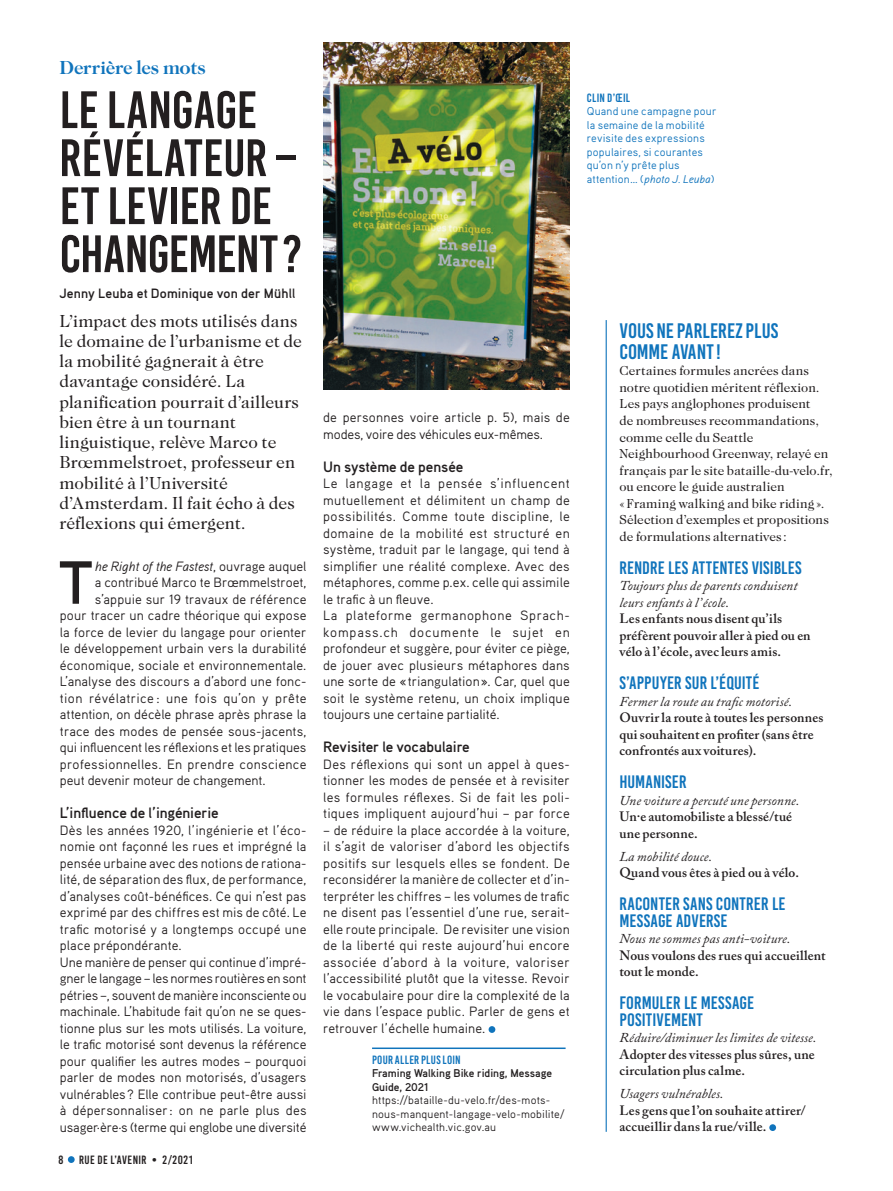
<style>
.page{position:relative;width:893px;height:1191px;background:#fff}
.page>*{position:absolute;margin:0;border:0;box-sizing:border-box;transform-origin:0 0}
._01_texte_courant_sm{font:700 60.75px "Aaux Pro";color:#231f20}
._02_titre_bebas_35{font:52.5px/48px "Bebas Kai";letter-spacing:-.005em;color:#231f20}
.titre_bleu_cap_14{font:21px/21px "Bebas Kai";color:#1074bc}
._03_surtitre_caslon{font:700 19.5px "Caslon Two Twe Four ITC";letter-spacing:-.005em;color:#1074bc}
._04_lead_caslon_12{font:18px/20.2px "Caslon Two Twe Four ITC";letter-spacing:.005em;color:#231f20}
.soustitre_bebas_12_C{font:18px/16.5px "Bebas Kai";letter-spacing:.01em;color:#1074bc}
._05_soustitres_10{font:700 15px "Aaux Pro";letter-spacing:-.005em;color:#231f20}
._01_texte_courant_sm-2{font:13.5px/16.5px "Aaux Pro";letter-spacing:.01em;color:#231f20;text-align:justify}
.texte_caslon_9_11{font:600 13.5px/16.5px "Adobe Caslon Pro";letter-spacing:.01em;color:#231f20}
.texte_caslon_9_11-2{font:13.5px/16.5px "Caslon Two Twe Four ITC";letter-spacing:.005em;color:#231f20}
.texte_caslon_9_11-3{font:italic 13.5px/16.5px "Adobe Caslon Pro";letter-spacing:.005em;color:#231f20}
._01_texte_courant_sm-3{font:italic 13.5px "Aaux Pro";letter-spacing:-.015em;color:#231f20}
._07_redacteur{font:700 13.5px "Aaux Pro";letter-spacing:.015em;color:#231f20}
._06_légende_titre_ca{font:12px "Bebas Kai";letter-spacing:.025em;color:#1074bc}
.t1{font:12px "Bebas Kai";letter-spacing:.035em;color:#231f20}
._06_légende_bleu{font:11.25px/13.5px "Aaux Pro";letter-spacing:.015em;color:#1074bc}
._06_légende_bleu-2{font:11.25px/13.5px "Aaux Pro";letter-spacing:.015em;color:#231f20}
._06_légende_bleu-3{font:700 11.25px/13.5px "Aaux Pro";color:#231f20}
.s1{font-style:normal}
.s2{font-style:italic}
</style>
<div class="page">
<div style="left:68px;top:1156px;width:7px;height:7px;background:#1074bc;border-radius:50%"></div>
<hr style="left:372px;top:1047px;width:194px;height:2px;background:#1074bc">
<img style="left:323px;top:43px;width:247px;height:346px">
<div style="left:489px;top:1026px;width:6px;height:7px;background:#1074bc;border-radius:50%"></div>
<hr style="left:606px;top:320px;width:1px;height:811px;background:#1074bc">
<div style="left:769px;top:1124px;width:7px;height:7px;background:#1074bc;border-radius:50%"></div>
<p class="_03_surtitre_caslon" style="left:60px;top:56px;width:148px">Derrière les mots</p>
<p class="_02_titre_bebas_35" style="left:60px;top:86px;width:244px">LE LANGAGE<br>RÉVÉLATEUR –<br>ET LEVIER DE<br>CHANGEMENT?</p>
<p class="_07_redacteur" style="left:60px;top:284px;width:237px">Jenny Leuba et Dominique von der Mühll</p>
<p class="_04_lead_caslon_12" style="left:60px;top:311px;width:244px">L’impact des mots utilisés dans le domaine de l’urbanisme et de la mobilité gagnerait à être davantage considéré. La planification pourrait d’ailleurs bien être à un tournant linguistique, relève Marco te<br>Brœmmelstroet, professeur en mobilité à l’Université d’Amsterdam. Il fait écho à des réflexions qui émergent.</p>
<p class="_01_texte_courant_sm" style="left:59px;top:543px;width:36px">T</p>
<p class="_01_texte_courant_sm-3" style="left:95px;top:557px;width:213px">he Right of the Fastest<span class="s1">, ouvrage auquel</span></p>
<p class="_01_texte_courant_sm-2" style="left:95px;top:574px;width:213px">a contribué Marco te Brœmmelstroet,</p>
<p class="_01_texte_courant_sm-2" style="left:95px;top:590px;width:213px">s’appuie sur 19 travaux de référence</p>
<p class="_01_texte_courant_sm-2" style="left:60px;top:607px;width:248px">pour tracer un cadre théorique qui expose</p>
<p class="_01_texte_courant_sm-2" style="left:60px;top:623px;width:248px">la force de levier du langage pour orienter</p>
<p class="_01_texte_courant_sm-2" style="left:60px;top:640px;width:248px">le développement urbain vers la durabilité</p>
<p class="_01_texte_courant_sm-2" style="left:60px;top:656px;width:248px">économique, sociale et environnementale.</p>
<p class="_01_texte_courant_sm-2" style="left:60px;top:673px;width:248px">L’analyse des discours a d’abord une fonc-</p>
<p class="_01_texte_courant_sm-2" style="left:60px;top:689px;width:248px">tion révélatrice : une fois qu’on y prête</p>
<p class="_01_texte_courant_sm-2" style="left:60px;top:706px;width:248px">attention, on décèle phrase après phrase la</p>
<p class="_01_texte_courant_sm-2" style="left:60px;top:722px;width:248px">trace des modes de pensée sous-jacents,</p>
<p class="_01_texte_courant_sm-2" style="left:60px;top:739px;width:248px">qui influencent les réflexions et les pratiques</p>
<p class="_01_texte_courant_sm-2" style="left:60px;top:755px;width:248px">professionnelles. En prendre conscience</p>
<p class="_01_texte_courant_sm-2" style="left:60px;top:772px;width:207px">peut devenir moteur de changement.</p>
<p class="_05_soustitres_10" style="left:60px;top:803px;width:160px">L’influence de l’ingénierie</p>
<p class="_01_texte_courant_sm-2" style="left:60px;top:821px;width:248px">Dès les années 1920, l’ingénierie et l’éco&shy;nomie ont façonné les rues et imprégné la pensée urbaine avec des notions de rationa&shy;lité, de séparation des flux, de performance, d’analyses coût-bénéfices. Ce qui n’est pas exprimé par des chiffres est mis de côté. Le trafic motorisé y a longtemps occupé une place prépondérante.</p>
<p class="_01_texte_courant_sm-2" style="left:60px;top:953px;width:248px">Une manière de penser qui continue d’impré&shy;gner le langage – les normes routières en sont pétries –, souvent de manière inconsciente ou machinale. L’habitude fait qu’on ne se ques&shy;tionne plus sur les mots utilisés. La voiture, le trafic motorisé sont devenus la référence pour qualifier les autres modes – pourquoi parler de modes non motorisés, d’usagers vulnérables? Elle contribue peut-être aussi à dépersonnaliser: on ne parle plus des usager·ère·s (terme qui englobe une diversité</p>
<p class="t1" style="left:58px;top:1153px;width:6px">8</p>
<p class="t1" style="left:79px;top:1153px;width:115px">RUE DE L’AVENIR • 2/2021</p>
<p class="_01_texte_courant_sm-2" style="left:323px;top:409px;width:248px">de personnes voire article p. 5), mais de modes, voire des véhicules eux-mêmes.</p>
<p class="_05_soustitres_10" style="left:323px;top:457px;width:142px">Un système de pensée</p>
<p class="_01_texte_courant_sm-2" style="left:323px;top:475px;width:248px">Le langage et la pensée s’influencent mutuellement et délimitent un champ de possibilités. Comme toute discipline, le domaine de la mobilité est structuré en système, traduit par le langage, qui tend à simplifier une réalité complexe. Avec des métaphores, comme p.ex. celle qui assimile le trafic à un fleuve.</p>
<p class="_01_texte_courant_sm-2" style="left:323px;top:607px;width:248px;text-align:left">La plateforme germanophone Sprach&shy;kompass.ch documente le sujet en profondeur et suggère, pour éviter ce piège, de jouer avec plusieurs métaphores dans une sorte de «triangulation». Car, quel que soit le système retenu, un choix implique toujours une certaine partialité.</p>
<p class="_05_soustitres_10" style="left:323px;top:737px;width:148px">Revisiter le vocabulaire</p>
<p class="_01_texte_courant_sm-2" style="left:323px;top:755px;width:248px">Des réflexions qui sont un appel à ques&shy;tionner les modes de pensée et à revisiter les formules réflexes. Si de fait les poli&shy;tiques impliquent aujourd’hui – par force</p>
<p class="_01_texte_courant_sm-2" style="left:323px;top:821px;width:248px">– de réduire la place accordée à la voiture, il s’agit de valoriser d’abord les objectifs positifs sur lesquels elles se fondent. De reconsidérer la manière de collecter et d’in&shy;terpréter les chiffres – les volumes de trafic ne disent pas l’essentiel d’une rue, serait&shy;elle route principale. De revisiter une vision de la liberté qui reste aujourd’hui encore associée d’abord à la voiture, valoriser l’accessibilité plutôt que la vitesse. Revoir le vocabulaire pour dire la complexité de la vie dans l’espace public. Parler de gens et retrouver l’échelle humaine.</p>
<p class="_06_légende_titre_ca" style="left:372px;top:1053px;width:90px">POUR ALLER PLUS LOIN</p>
<p class="_06_légende_bleu-3" style="left:372px;top:1066px;width:182px">Framing Walking Bike riding, Message<br>Guide, 2021</p>
<p class="_06_légende_bleu-2" style="left:372px;top:1093px;width:194px">https://bataille-du-velo.fr/des-mots&shy;nous-manquent-langage-velo-mobilite/</p>
<p class="_06_légende_bleu-2" style="left:372px;top:1120px;width:126px">www.vichealth.vic.gov.au</p>
<p class="_06_légende_titre_ca" style="left:587px;top:91px;width:45px">CLIN D’ŒIL</p>
<p class="_06_légende_bleu" style="left:587px;top:104px;width:131px">Quand une campagne pour la semaine de la mobilité revisite des expressions populaires, si courantes qu’on n’y prête plus attention… (<span class="s2">photo J. Leuba</span>)</p>
<p class="titre_bleu_cap_14" style="left:619px;top:320px;width:160px">VOUS NE PARLEREZ PLUS<br>COMME AVANT!</p>
<p class="texte_caslon_9_11-2" style="left:619px;top:363px;width:215px">Certaines formules ancrées dans notre quotidien méritent réflexion.<br>Les pays anglophones produisent<br>de nombreuses recommandations, comme celle du Seattle Neighbourhood Greenway, relayé en français par le site bataille-du-velo.fr, ou encore le guide australien «Framing walking and bike riding».<br>Sélection d’exemples et propositions de formulations alternatives :</p>
<p class="soustitre_bebas_12_C" style="left:619px;top:559px;width:184px">RENDRE LES ATTENTES VISIBLES</p>
<p class="texte_caslon_9_11-3" style="left:619px;top:577px;width:180px">Toujours plus de parents conduisent leurs enfants à l’école.</p>
<p class="texte_caslon_9_11" style="left:619px;top:610px;width:193px">Les enfants nous disent qu’ils préfèrent pouvoir aller à pied ou en vélo à l’école, avec leurs amis.</p>
<p class="soustitre_bebas_12_C" style="left:619px;top:674px;width:142px">S’APPUYER SUR L’ÉQUITÉ</p>
<p class="texte_caslon_9_11-3" style="left:619px;top:692px;width:174px">Fermer la route au trafic motorisé.</p>
<p class="texte_caslon_9_11" style="left:619px;top:709px;width:206px">Ouvrir la route à toutes les personnes qui souhaitent en profiter (sans être confrontés aux voitures).</p>
<p class="soustitre_bebas_12_C" style="left:619px;top:773px;width:69px">HUMANISER</p>
<p class="texte_caslon_9_11-3" style="left:619px;top:791px;width:181px">Une voiture a percuté une personne.</p>
<p class="texte_caslon_9_11" style="left:619px;top:808px;width:174px">Un·e automobiliste a blessé/tué une personne.</p>
<p class="texte_caslon_9_11-3" style="left:619px;top:847px;width:94px">La mobilité douce.</p>
<p class="texte_caslon_9_11" style="left:619px;top:864px;width:181px">Quand vous êtes à pied ou à vélo.</p>
<p class="soustitre_bebas_12_C" style="left:619px;top:895px;width:168px">RACONTER SANS CONTRER LE<br>MESSAGE ADVERSE</p>
<p class="texte_caslon_9_11-3" style="left:619px;top:930px;width:173px">Nous ne sommes pas anti-voiture.</p>
<p class="texte_caslon_9_11" style="left:619px;top:946px;width:208px">Nous voulons des rues qui accueillent tout le monde.</p>
<p class="soustitre_bebas_12_C" style="left:619px;top:994px;width:136px">FORMULER LE MESSAGE<br>POSITIVEMENT</p>
<p class="texte_caslon_9_11-3" style="left:619px;top:1029px;width:198px">Réduire/diminuer les limites de vitesse.</p>
<p class="texte_caslon_9_11" style="left:619px;top:1045px;width:197px">Adopter des vitesses plus sûres, une circulation plus calme.</p>
<p class="texte_caslon_9_11-3" style="left:619px;top:1085px;width:106px">Usagers vulnérables.</p>
<p class="texte_caslon_9_11" style="left:619px;top:1101px;width:188px">Les gens que l’on souhaite attirer/ accueillir dans la rue/ville.</p>
</div>
